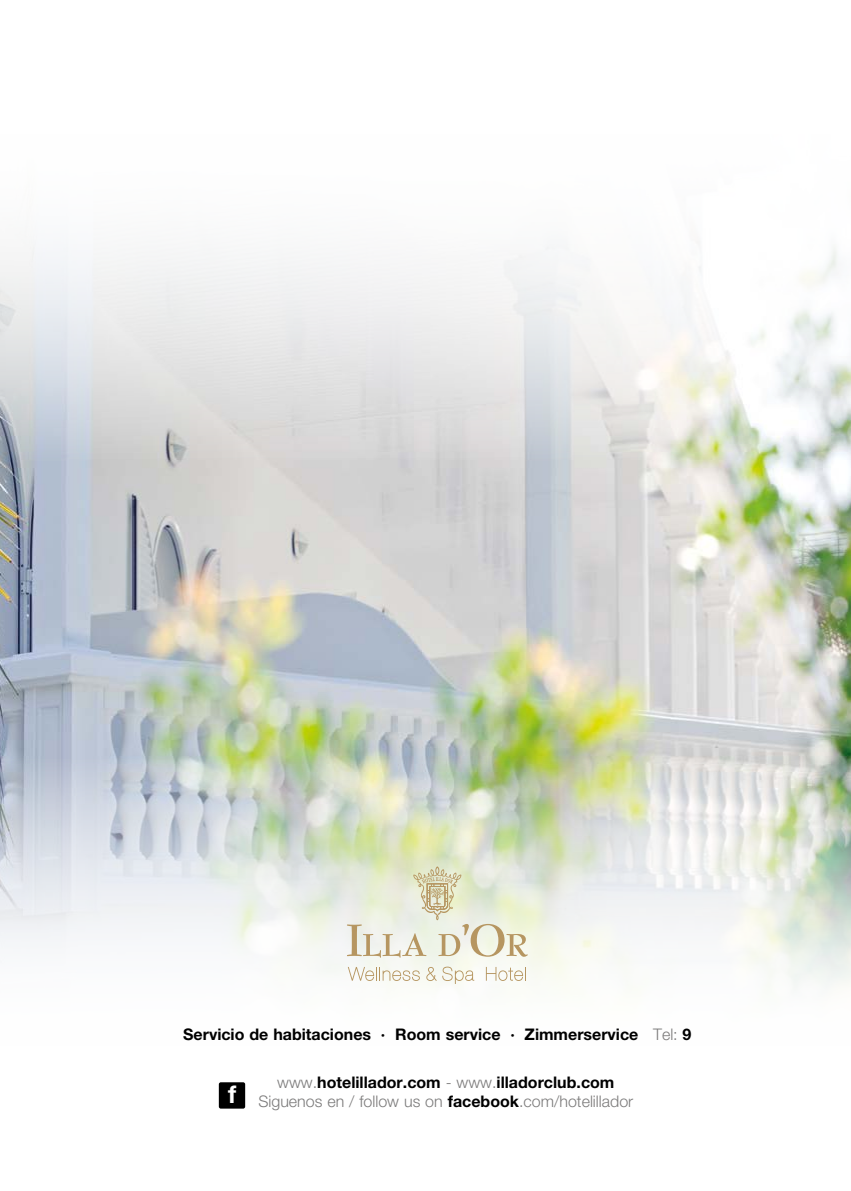
<style>
.page{position:relative;width:851px;height:1191px;background:#fff}
.page>*{position:absolute;margin:0;border:0;box-sizing:border-box;transform-origin:0 0}
.t1{font:700 24.4px "Helvetica Neue LT Std";color:#fff}
.t2{font:300 16px/19px "Helvetica Neue LT Std";color:#7c7b7b;text-align:center}
.t3{font:700 16px "Helvetica Neue LT Std";color:#000}
.s1{font-weight:300;color:#7c7b7b}
.s2{font-weight:700;color:#000}
</style>
<div class="page">
<img style="left:0;top:462px;width:850px;height:294px">
<svg style="left:0;top:242px;width:850px;height:220px"></svg>
<svg style="left:0;top:756px;width:850px;height:231px"></svg>
<div style="left:219px;top:1082px;width:26px;height:26px;background:#000;border-radius:2px"></div>
<svg style="left:347px;top:866px;width:180px;height:91px;background:#e3e2ce"></svg>
<svg style="left:426px;top:966px;width:48px;height:18px"></svg>
<svg style="left:486px;top:967px;width:40px;height:14px"></svg>
<svg style="left:348px;top:967px;width:72px;height:14px"></svg>
<p class="t3" style="left:183px;top:1024px;width:509px">Servicio de habitaciones · Room service · Zimmerservice <span class="s1">Tel:</span> 9</p>
<h1 class="t1" style="left:228px;top:1078px;width:10px">f</h1>
<p class="t2" style="left:258px;top:1072px;width:376px">www.<span class="s2">hotelillador.com</span> - www.<span class="s2">illadorclub.com<br></span>Siguenos en / follow us on <span class="s2">facebook</span>.com/hotelillador</p>
</div>
